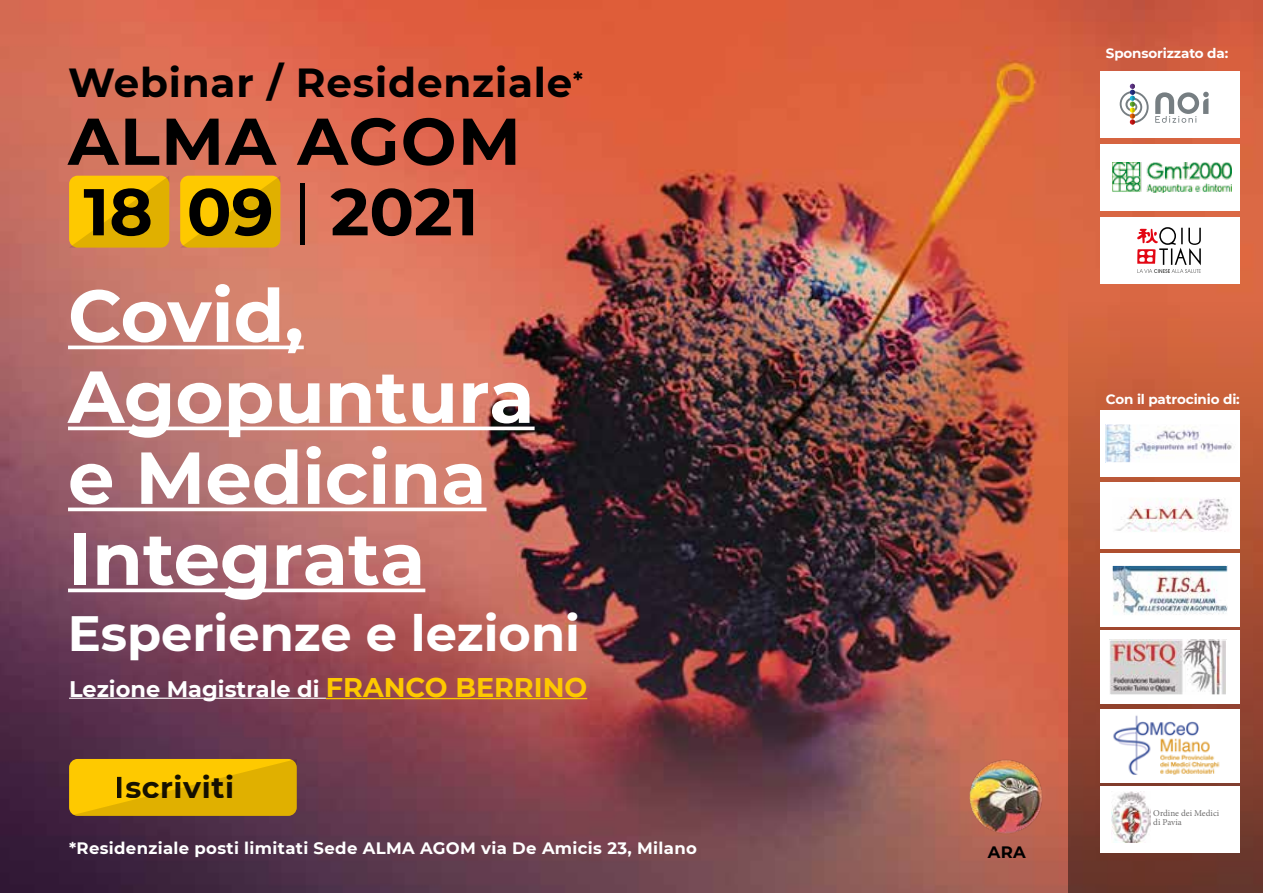
<style>
.page{position:relative;width:1263px;height:893px;background:#fff}
.page>*{position:absolute;margin:0;border:0;box-sizing:border-box;transform-origin:0 0}
.t1{font:700 73.5px/81px "Montserrat";color:#fff}
.t2{font:700 66px/70.5px "Montserrat";letter-spacing:.01em;color:#000}
.t3{font:700 49.5px "Montserrat";color:#fff}
.t4{font:700 40.5px "Montserrat";letter-spacing:.02em;color:#000}
.t5{font:700 30px "Montserrat";letter-spacing:.02em;color:#000}
.t6{font:700 22.5px "Montserrat";color:#fff}
.t7{font:700 16.5px "Montserrat";letter-spacing:.02em;color:#fff}
.t8{font:700 16.5px "Montserrat";color:#000}
.t9{font:700 13.5px "Montserrat";letter-spacing:-.01em;color:#fff}
.t10{font:9px/9.6px "Minion Pro";color:#706f6f}
.s1{font-weight:400}
.s2{font-size:27px;color:#fec900}
</style>
<div class="page">
<img style="left:0;top:0;width:1068px;height:893px">
<svg style="left:1068px;top:0;width:195px;height:893px;background:#b9593c"></svg>
<img style="left:955px;top:754px;width:104px;height:89px">
<hr style="left:68px;top:346px;width:236px;height:3px;background:#fff">
<hr style="left:68px;top:427px;width:467px;height:3px;background:#fff">
<hr style="left:68px;top:508px;width:418px;height:3px;background:#fff">
<hr style="left:68px;top:589px;width:357px;height:3px;background:#fff">
<hr style="left:69px;top:698px;width:257px;height:1px;background:#fff">
<hr style="left:326px;top:698px;width:261px;height:1px;background:#fec900">
<svg style="left:69px;top:176px;width:100px;height:72px;background:#eebb01"></svg>
<svg style="left:180px;top:176px;width:100px;height:72px;background:#eebb01"></svg>
<div style="left:1100px;top:217px;width:139px;height:66px;background:#fff"></div>
<div style="left:1100px;top:144px;width:139px;height:67px;background:#fff"></div>
<div style="left:1100px;top:71px;width:139px;height:66px;background:#fff"></div>
<svg style="left:1155px;top:92px;width:54px;height:31px"></svg>
<svg style="left:1120px;top:84px;width:29px;height:41px"></svg>
<svg style="left:1137px;top:227px;width:64px;height:46px"></svg>
<img style="left:1112px;top:163px;width:119px;height:29px">
<div style="left:1100px;top:483px;width:139px;height:66px;background:#fff"></div>
<div style="left:1100px;top:410px;width:139px;height:66px;background:#fff"></div>
<div style="left:1100px;top:554px;width:139px;height:73px;background:#fff"></div>
<img style="left:1113px;top:567px;width:113px;height:47px">
<div style="left:1111px;top:565px;width:117px;height:51px;border:1px solid #fff"></div>
<div style="left:1100px;top:631px;width:139px;height:73px;background:#fff"></div>
<img style="left:1111px;top:641px;width:114px;height:52px">
<div style="left:1109px;top:639px;width:118px;height:56px;border:1px solid #fff"></div>
<img style="left:1107px;top:426px;width:125px;height:35px">
<div style="left:1105px;top:424px;width:133px;height:39px;border:1px solid #fff"></div>
<img style="left:1116px;top:499px;width:113px;height:32px">
<div style="left:1100px;top:709px;width:139px;height:73px;background:#fff"></div>
<img style="left:1110px;top:707px;width:113px;height:67px">
<div style="left:1108px;top:705px;width:117px;height:71px;border:1px solid #fff"></div>
<div style="left:1100px;top:786px;width:139px;height:67px;background:#fff"></div>
<img style="left:1111px;top:791px;width:39px;height:51px">
<svg style="left:69px;top:759px;width:228px;height:57px;background:#edbb00"></svg>
<h3 class="t4" style="left:68px;top:54px;width:516px">Webinar / Residenziale<sup>*</sup></h3>
<h2 class="t2" style="left:68px;top:103px;width:454px">ALMA AGOM<br>18 09 <span class="s1">|</span> 2021</h2>
<h1 class="t1" style="left:68px;top:272px;width:468px">Covid,<br>Agopuntura e Medicina<br>Integrata</h1>
<h3 class="t3" style="left:68px;top:598px;width:514px">Esperienze e lezioni</h3>
<h3 class="t6" style="left:69px;top:672px;width:520px">Lezione Magistrale di <span class="s2">FRANCO BERRINO</span></h3>
<h3 class="t5" style="left:115px;top:765px;width:121px">Iscriviti</h3>
<p class="t7" style="left:69px;top:836px;width:629px">*Residenziale posti limitati Sede ALMA AGOM via De Amicis 23, Milano</p>
<p class="t9" style="left:1106px;top:44px;width:124px">Sponsorizzato da:</p>
<p class="t9" style="left:1106px;top:389px;width:135px">Con il patrocinio di:</p>
<p class="t8" style="left:988px;top:840px;width:40px">ARA</p>
<p class="t10" style="left:1153px;top:808px;width:67px">Ordine dei Medici di Pavia</p>
</div>
